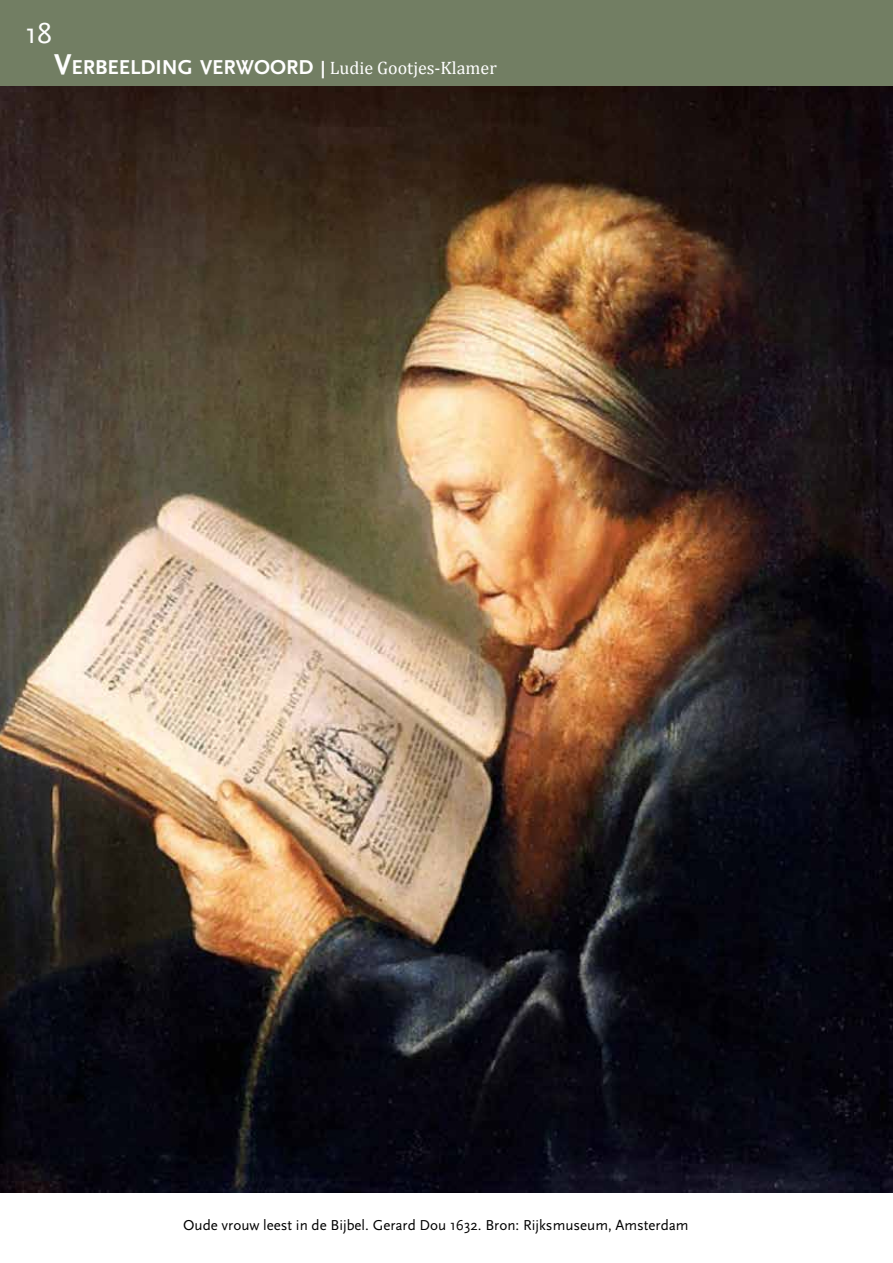
<style>
.page{position:relative;width:893px;height:1263px;background:#fff}
.page>*{position:absolute;margin:0;border:0;box-sizing:border-box;transform-origin:0 0}
.t1{font:30px "Scala Sans";color:#fff}
.t2{font:18px "Cambria";color:#fff}
.t3{font:15px "Scala Sans";color:#000}
.s1{font-family:"Scala Sans";font-weight:700;font-size:30px}
.s2{font-family:"Scala Sans";font-weight:700;font-size:21px}
.s3{font-family:"Scala Sans";font-weight:700}
</style>
<div class="page">
<img style="left:0;top:85px;width:893px;height:1107px">
<div style="left:0;top:0;width:893px;height:85px;background:#727e63"></div>
<h1 class="t1" style="left:26px;top:17px;width:28px">18</h1>
<p class="t2" style="left:54px;top:57px;width:444px"><span class="s1">V</span><span class="s2">ERBEELDI NG VERWOORD</span> <span class="s3">|</span> Ludie Gootjes-Klamer</p>
<p class="t3" style="left:183px;top:1217px;width:507px">Oude vrouw leest in de Bijbel. Gerard Dou 1632. Bron: Rijksmuseum, Amsterdam</p>
</div>
